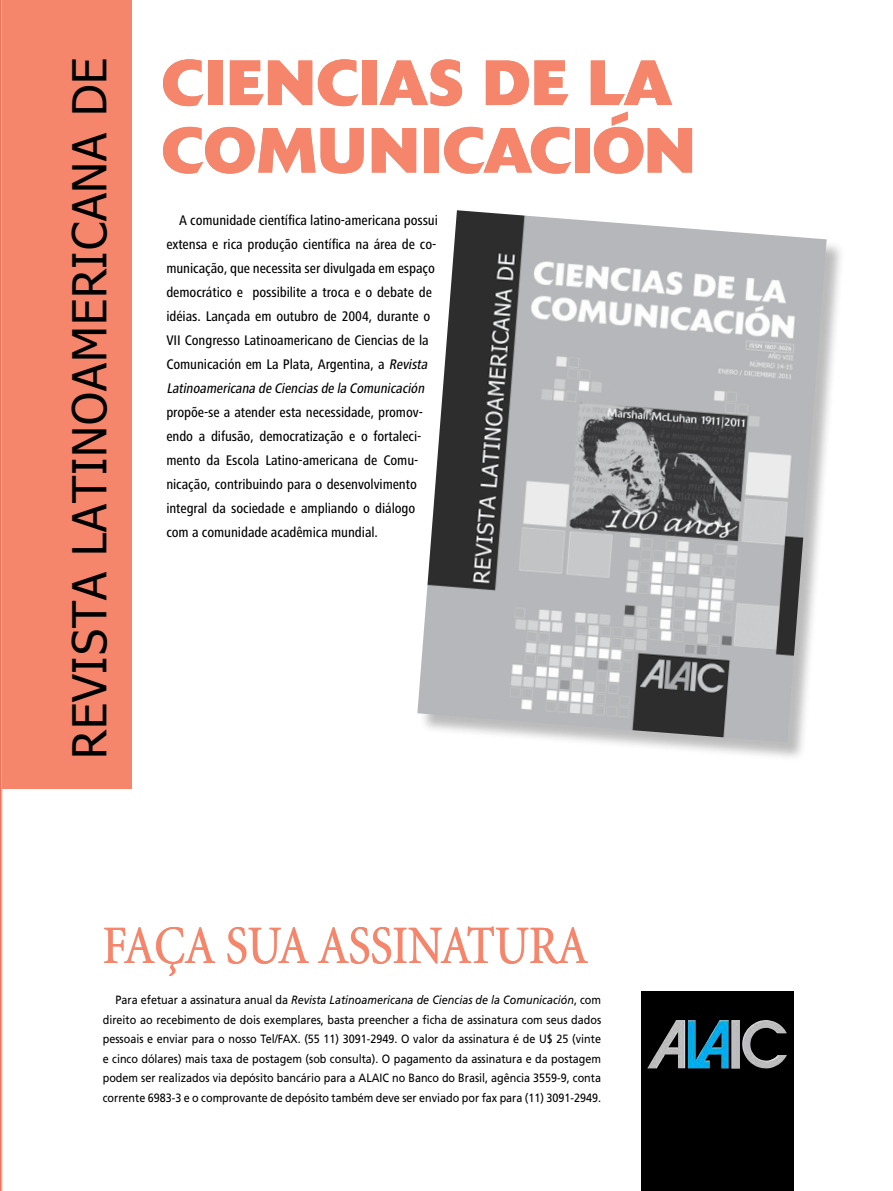
<style>
.page{position:relative;width:893px;height:1191px;background:#fff}
.page>*{position:absolute;margin:0;border:0;box-sizing:border-box;transform-origin:0 0}
.t1{font:700 63px/67.5px "Delta";letter-spacing:.02em;color:#f5866c}
.t2{font:54px "Minion";color:#f5866c;scale:.86 1}
.t3{font:46.5px "Tahoma";letter-spacing:.02em;color:#000}
.t4{font:500 condensed 14.4px/24px "Frutiger Next LT";letter-spacing:-.005em;color:#000}
.t5{font:12px/19.5px "Frutiger";color:#000;text-align:justify;scale:.9 1}
.s1{font-style:italic}
</style>
<div class="page">
<svg style="left:0;top:0;width:2px;height:1191px;background:#f48d78"></svg>
<div style="left:2px;top:0;width:130px;height:789px;background:#f5866c"></div>
<div style="left:642px;top:990px;width:152px;height:200px;background:#000"></div>
<div style="left:419px;top:212px;width:427px;height:549px;background:#000;opacity:.27"></div>
<img style="left:417px;top:210px;width:410px;height:532px">
<h3 class="t3" style="left:60px;top:759px;width:703px;rotate:-90deg">revista latinoamericana de</h3>
<h1 class="t1" style="left:162px;top:49px;width:529px">CIENCIAS DE LA<br>COMUNICACIÓN</h1>
<p class="t4" style="left:166px;top:208px;width:273px;text-indent:13px">A comunidade científica latino-americana possui extensa e rica produção científica na área de co&shy;municação, que necessita ser divulgada em espaço democrático e possibilite a troca e o debate de idéias. Lançada em outubro de 2004, durante o VII Congresso Latinoamericano de Ciencias de la Comunicación em La Plata, Argentina, a <span class="s1">Revista Latinoamericana de Cienciasde la Comunicación</span></p>
<p class="t4" style="left:166px;top:400px;width:258px">propõe-se a atender esta necessidade, promov&shy;endo a difusão, democratização e o fortaleci&shy;mento da Escola Latino-americana de Comu&shy;nicação, contribuindo para o desenvolvimento integral da sociedade e ampliando o diálogo com a comunidade acadêmica mundial.</p>
<h2 class="t2" style="left:103px;top:919px;width:565px">FAÇA SUA ASSINATURA</h2>
<p class="t5" style="left:103px;top:990px;width:555px;text-indent:13px">Para efetuar a assinatura anual da <span class="s1">Revista Latinoamericana de Ciencias de la Comunicación</span>, com direito ao recebimento de dois exemplares, basta preencher a ficha de assinatura com seus dados pessoais e enviar para o nosso Tel/FAX. (55 11) 3091-2949. O valor da assinatura é de U$ 25 (vinte e cinco dólares) mais taxa de postagem (sob consulta). O pagamento da assinatura e da postagem podem ser realizados via depósito bancário para a ALAIC no Banco do Brasil, agência 3559-9, conta corrente 6983-3 e o comprovante de depósito também deve ser enviado por fax para (11) 3091-2949.</p>
</div>
